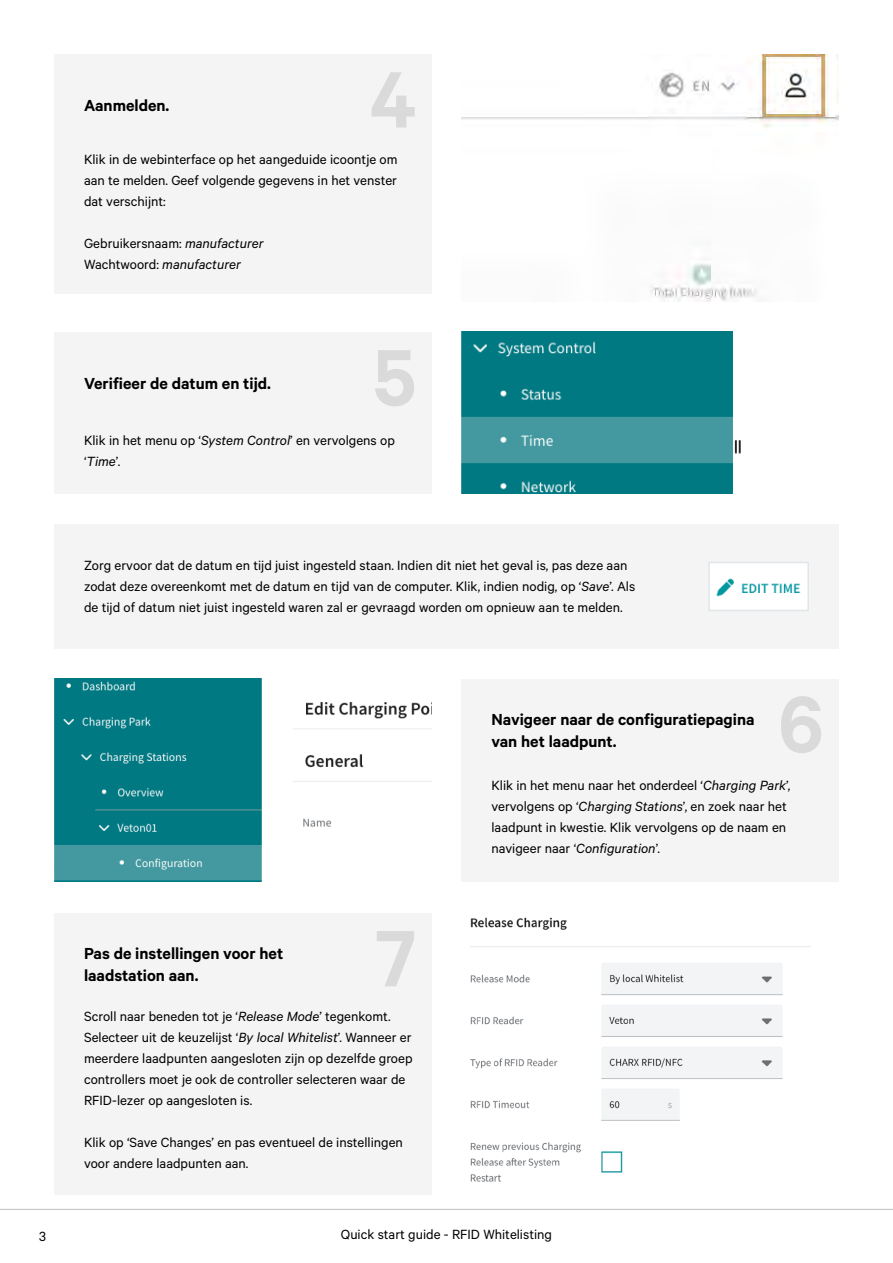
<style>
.page{position:relative;width:893px;height:1263px;background:#fff}
.page>*{position:absolute;margin:0;border:0;box-sizing:border-box;transform-origin:0 0}
.t1{font:600 90px "Calibre";color:#dadada}
.t2{font:600 18px/21.6px "Calibre";color:#000}
.t3{font:15px/21px "Calibre";color:#000}
.s1{font-style:italic}
</style>
<div class="page">
<hr style="left:0;top:1209px;width:893px;height:1px;background:#bcbec0">
<div style="left:54px;top:54px;width:377px;height:239px;background:#f4f4f4"></div>
<div style="left:461px;top:679px;width:378px;height:202px;background:#f4f4f4"></div>
<img style="left:461px;top:54px;width:378px;height:248px">
<img style="left:54px;top:679px;width:377px;height:202px">
<div style="left:54px;top:332px;width:377px;height:161px;background:#f4f4f4"></div>
<img style="left:461px;top:332px;width:280px;height:161px">
<div style="left:54px;top:524px;width:785px;height:125px;background:#f4f4f4"></div>
<img style="left:711px;top:565px;width:95px;height:43px">
<div style="left:708px;top:562px;width:101px;height:49px;border:2px solid #e0e6e9"></div>
<div style="left:54px;top:913px;width:377px;height:282px;background:#f4f4f4"></div>
<img style="left:470px;top:917px;width:340px;height:265px">
<p class="t2" style="left:84px;top:94px;width:87px">Aanmelden.</p>
<h1 class="t1" style="left:370px;top:46px;width:48px">4</h1>
<p class="t3" style="left:84px;top:148px;width:315px;text-align:justify">Klik in de webinterface op het aangeduide icoontje om aan te melden. Geef volgende gegevens in het venster dat verschijnt:</p>
<p class="t3" style="left:84px;top:232px;width:181px">Gebruikersnaam: <span class="s1">manufacturer<br></span>Wachtwoord: <span class="s1">manufacturer</span></p>
<p class="t2" style="left:84px;top:372px;width:188px">Verifieer de datum en tijd.</p>
<h1 class="t1" style="left:373px;top:324px;width:45px">5</h1>
<p class="t3" style="left:84px;top:429px;width:312px">Klik in het menu op ‘<span class="s1">System Control</span>’ en vervolgens op ‘<span class="s1">Time</span>’.</p>
<p class="t3" style="left:84px;top:555px;width:553px">Zorg ervoor dat de datum en tijd juist ingesteld staan. Indien dit niet het geval is, pas deze aan zodat deze overeenkomt met de datum en tijd van de computer. Klik, indien nodig, op ‘<span class="s1">Save</span>’. Als de tijd of datum niet juist ingesteld waren zal er gevraagd worden om opnieuw aan te melden.</p>
<p class="t2" style="left:491px;top:708px;width:265px">Navigeer naar de configuratiepagina van het laadpunt.</p>
<h1 class="t1" style="left:778px;top:671px;width:47px">6</h1>
<p class="t2" style="left:84px;top:942px;width:201px">Pas de instellingen voor het laadstation aan.</p>
<h1 class="t1" style="left:375px;top:905px;width:43px">7</h1>
<p class="t3" style="left:84px;top:1005px;width:330px">Scroll naar beneden tot je ‘<span class="s1">Release Mode</span>’ tegenkomt.<br>Selecteer uit de keuzelijst ‘<span class="s1">By local Whitelist</span>’. Wanneer er meerdere laadpunten aangesloten zijn op dezelfde groep controllers moet je ook de controller selecteren waar de RFID-lezer op aangesloten is.</p>
<p class="t3" style="left:84px;top:1131px;width:320px">Klik op ‘Save Changes’ en pas eventueel de instellingen voor andere laadpunten aan.</p>
<p class="t3" style="left:491px;top:774px;width:300px">Klik in het menu naar het onderdeel ‘<span class="s1">Charging Park</span>’, vervolgens op ‘<span class="s1">Charging Stations</span>’, en zoek naar het laadpunt in kwestie. Klik vervolgens op de naam en navigeer naar ‘<span class="s1">Configuration</span>’.</p>
<p class="t3" style="left:39px;top:1225px;width:8px">3</p>
<p class="t3" style="left:341px;top:1223px;width:213px">Quick start guide - RFID Whitelisting</p>
</div>
